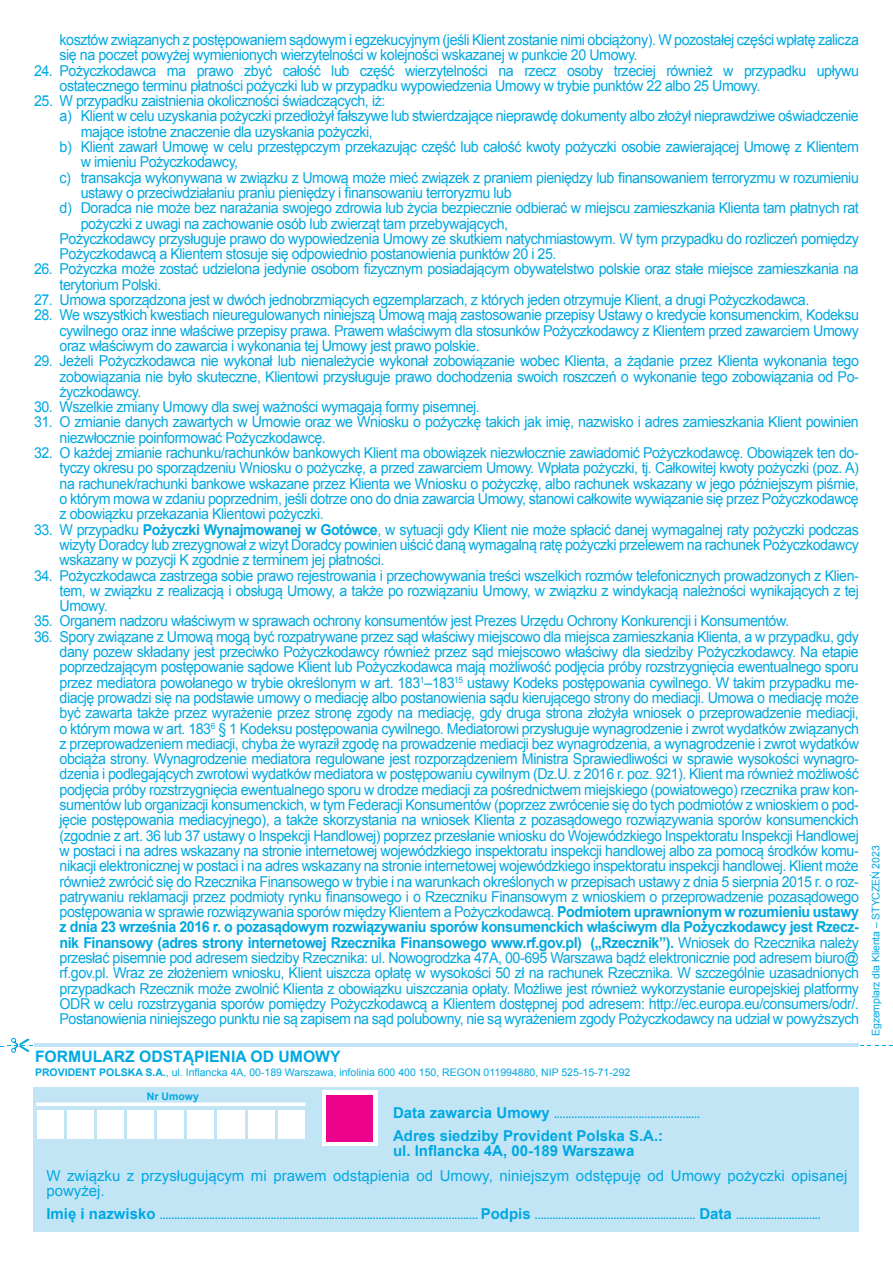
<style>
.page{position:relative;width:893px;height:1263px;background:#fff}
.page>*{position:absolute;margin:0;border:0;box-sizing:border-box;transform-origin:0 0}
.t1{font:700 15.75px "Arial";color:#00a8e2}
.t2{font:15px/15.3px "Arial";letter-spacing:-.03em;color:#00a8e2;text-align:justify;scale:.95 1}
.t3{font:15px/15px "Arial";color:#00a8e2}
.t4{font:700 15px/15px "Arial";color:#00a8e2}
.t5{font:700 10.5px "Arial";color:#00a8e2}
.t6{font:10.5px "Arial";color:#00a8e2}
.s1{font-weight:700}
.s2{font-size:15px}
</style>
<div class="page">
<div style="left:33px;top:1087px;width:826px;height:145px;background:#c2e5f6"></div>
<div style="left:36px;top:1111px;width:270px;height:28px;background:#fff"></div>
<hr style="left:34px;top:1109px;width:3px;height:31px;background:#c2e5f6">
<hr style="left:64px;top:1109px;width:3px;height:31px;background:#c2e5f6">
<hr style="left:94px;top:1109px;width:3px;height:31px;background:#c2e5f6">
<hr style="left:124px;top:1109px;width:3px;height:31px;background:#c2e5f6">
<hr style="left:154px;top:1109px;width:3px;height:31px;background:#c2e5f6">
<hr style="left:185px;top:1109px;width:2px;height:31px;background:#c2e5f6">
<hr style="left:215px;top:1109px;width:2px;height:31px;background:#c2e5f6">
<hr style="left:245px;top:1109px;width:2px;height:31px;background:#c2e5f6">
<hr style="left:275px;top:1109px;width:2px;height:31px;background:#c2e5f6">
<svg style="left:305px;top:1111px;width:1px;height:28px"></svg>
<hr style="left:36px;top:1103px;width:269px;height:3px;background:#fff">
<div style="left:322px;top:1090px;width:55px;height:55px;background:#fff"></div>
<div style="left:326px;top:1094px;width:47px;height:47px;background:#ed028c"></div>
<svg style="left:0;top:1038px;width:892px;height:15px"></svg>
<p class="t2" style="left:60px;top:32px;width:843px">kosztów związanych z postępowaniem sądowym i egzekucyjnym (jeśli Klient zostanie nimi obciążony). W pozostałej części wpłatę zalicza się na poczet powyżej wymienionych wierzytelności w kolejności wskazanej w punkcie 20 Umowy.</p>
<p class="t2" style="left:60px;top:63px;width:843px;text-indent:-26px">24. Pożyczkodawca ma prawo zbyć całość lub część wierzytelności na rzecz osoby trzeciej również w przypadku upływu ostatecznego terminu płatności pożyczki lub w przypadku wypowiedzenia Umowy w trybie punktów 22 albo 25 Umowy.</p>
<p class="t2" style="left:34px;top:93px;width:371px">25. W przypadku zaistnienia okoliczności świadczących, iż:</p>
<p class="t2" style="left:60px;top:109px;width:843px">a) Klient w celu uzyskania pożyczki przedłożył fałszywe lub stwierdzające nieprawdę dokumenty albo złożył nieprawdziwe oświadczenie</p>
<p class="t2" style="left:81px;top:124px;width:309px">mające istotne znaczenie dla uzyskania pożyczki,</p>
<p class="t2" style="left:60px;top:139px;width:843px">b) Klient zawarł Umowę w celu przestępczym przekazując część lub całość kwoty pożyczki osobie zawierającej Umowę z Klientem</p>
<p class="t2" style="left:81px;top:155px;width:167px">w imieniu Pożyczkodawcy,</p>
<p class="t2" style="left:60px;top:170px;width:843px">c) transakcja wykonywana w związku z Umową może mieć związek z praniem pieniędzy lub finansowaniem terroryzmu w rozumieniu</p>
<p class="t2" style="left:81px;top:185px;width:455px">ustawy o przeciwdziałaniu praniu pieniędzy i finansowaniu terroryzmu lub</p>
<p class="t2" style="left:60px;top:200px;width:843px">d) Doradca nie może bez narażania swojego zdrowia lub życia bezpiecznie odbierać w miejscu zamieszkania Klienta tam płatnych rat</p>
<p class="t2" style="left:81px;top:216px;width:451px">pożyczki z uwagi na zachowanie osób lub zwierząt tam przebywających,</p>
<p class="t2" style="left:60px;top:231px;width:843px">Pożyczkodawcy przysługuje prawo do wypowiedzenia Umowy ze skutkiem natychmiastowym. W tym przypadku do rozliczeń pomiędzy</p>
<p class="t2" style="left:60px;top:246px;width:525px">Pożyczkodawcą a Klientem stosuje się odpowiednio postanowienia punktów 20 i 25.</p>
<p class="t2" style="left:60px;top:262px;width:843px;text-indent:-26px">26. Pożyczka może zostać udzielona jedynie osobom fizycznym posiadającym obywatelstwo polskie oraz stałe miejsce zamieszkania na terytorium Polski.</p>
<p class="t2" style="left:34px;top:292px;width:818px">27. Umowa sporządzona jest w dwóch jednobrzmiących egzemplarzach, z których jeden otrzymuje Klient, a drugi Pożyczkodawca.</p>
<p class="t2" style="left:60px;top:308px;width:843px;text-indent:-26px">28. We wszystkich kwestiach nieuregulowanych niniejszą Umową mają zastosowanie przepisy Ustawy o kredycie konsumenckim, Kodeksu cywilnego oraz inne właściwe przepisy prawa. Prawem właściwym dla stosunków Pożyczkodawcy z Klientem przed zawarciem Umowy oraz właściwym do zawarcia i wykonania tej Umowy jest prawo polskie.</p>
<p class="t2" style="left:60px;top:353px;width:843px;text-indent:-26px">29. Jeżeli Pożyczkodawca nie wykonał lub nienależycie wykonał zobowiązanie wobec Klienta, a żądanie przez Klienta wykonania tego zobowiązania nie było skuteczne, Klientowi przysługuje prawo dochodzenia swoich roszczeń o wykonanie tego zobowiązania od Po&shy;życzkodawcy.</p>
<p class="t2" style="left:34px;top:399px;width:471px">30. Wszelkie zmiany Umowy dla swej ważności wymagają formy pisemnej.</p>
<p class="t2" style="left:60px;top:415px;width:843px;text-indent:-25px">31. O zmianie danych zawartych w Umowie oraz we Wniosku o pożyczkę takich jak imię, nazwisko i adres zamieszkania Klient powinien niezwłocznie poinformować Pożyczkodawcę.</p>
<p class="t2" style="left:60px;top:445px;width:843px;text-indent:-26px">32. O każdej zmianie rachunku/rachunków bankowych Klient ma obowiązek niezwłocznie zawiadomić Pożyczkodawcę. Obowiązek ten do&shy;tyczy okresu po sporządzeniu Wniosku o pożyczkę, a przed zawarciem Umowy. Wpłata pożyczki, tj. Całkowitej kwoty pożyczki (poz. A) na rachunek/rachunki bankowe wskazane przez Klienta we Wniosku o pożyczkę, albo rachunek wskazany w jego późniejszym piśmie, o którym mowa w zdaniu poprzednim, jeśli dotrze ono do dnia zawarcia Umowy, stanowi całkowite wywiązanie się przez Pożyczkodawcę z obowiązku przekazania Klientowi pożyczki.</p>
<p class="t2" style="left:60px;top:522px;width:843px;text-indent:-26px">33. W przypadku <span class="s1">Pożyczki Wynajmowanej w Gotówce</span>, w sytuacji gdy Klient nie może spłacić danej wymagalnej raty pożyczki podczas wizyty Doradcy lub zrezygnował z wizyt Doradcy powinien uiścić daną wymagalną ratę pożyczki przelewem na rachunek Pożyczkodawcy wskazany w pozycji K zgodnie z terminem jej płatności.</p>
<p class="t2" style="left:60px;top:568px;width:843px;text-indent:-25px">34. Pożyczkodawca zastrzega sobie prawo rejestrowania i przechowywania treści wszelkich rozmów telefonicznych prowadzonych z Klien&shy;tem, w związku z realizacją i obsługą Umowy, a także po rozwiązaniu Umowy, w związku z windykacją należności wynikających z tej Umowy.</p>
<p class="t2" style="left:34px;top:614px;width:796px">35. Organem nadzoru właściwym w sprawach ochrony konsumentów jest Prezes Urzędu Ochrony Konkurencji i Konsumentów.</p>
<p class="t2" style="left:60px;top:629px;width:843px;text-indent:-26px">36. Spory związane z Umową mogą być rozpatrywane przez sąd właściwy miejscowo dla miejsca zamieszkania Klienta, a w przypadku, gdy dany pozew składany jest przeciwko Pożyczkodawcy również przez sąd miejscowo właściwy dla siedziby Pożyczkodawcy. Na etapie poprzedzającym postępowanie sądowe Klient lub Pożyczkodawca mają możliwość podjęcia próby rozstrzygnięcia ewentualnego sporu przez mediatora powołanego w trybie określonym w art. 183<sup>1</sup>–183<sup>15</sup> ustawy Kodeks postępowania cywilnego. W takim przypadku me&shy;diację prowadzi się na podstawie umowy o mediację albo postanowienia sądu kierującego strony do mediacji. Umowa o mediację może być zawarta także przez wyrażenie przez stronę zgody na mediację, gdy druga strona złożyła wniosek o przeprowadzenie mediacji, o którym mowa w art. 183<sup>6</sup> § 1 Kodeksu postępowania cywilnego. Mediatorowi przysługuje wynagrodzenie i zwrot wydatków związanych z przeprowadzeniem mediacji, chyba że wyraził zgodę na prowadzenie mediacji bez wynagrodzenia, a wynagrodzenie i zwrot wydatków obciąża strony. Wynagrodzenie mediatora regulowane jest rozporządzeniem Ministra Sprawiedliwości w sprawie wysokości wynagro&shy;dzenia i podlegających zwrotowi wydatków mediatora w postępowaniu cywilnym (Dz.U. z 2016 r. poz. 921). Klient ma również możliwość podjęcia próby rozstrzygnięcia ewentualnego sporu w drodze mediacji za pośrednictwem miejskiego (powiatowego) rzecznika praw kon&shy;sumentów lub organizacji konsumenckich, w tym Federacji Konsumentów (poprzez zwrócenie się do tych podmiotów z wnioskiem o pod&shy;jęcie postępowania mediacyjnego), a także skorzystania na wniosek Klienta z pozasądowego rozwiązywania sporów konsumenckich (zgodnie z art. 36 lub 37 ustawy o Inspekcji Handlowej) poprzez przesłanie wniosku do Wojewódzkiego Inspektoratu Inspekcji Handlowej w postaci i na adres wskazany na stronie internetowej wojewódzkiego inspektoratu inspekcji handlowej albo za pomocą środków komu&shy;nikacji elektronicznej w postaci i na adres wskazany na stronie internetowej wojewódzkiego inspektoratu inspekcji handlowej. Klient może również zwrócić się do Rzecznika Finansowego w trybie i na warunkach określonych w przepisach ustawy z dnia 5 sierpnia 2015 r. o roz&shy;patrywaniu reklamacji przez podmioty rynku finansowego i o Rzeczniku Finansowym z wnioskiem o przeprowadzenie pozasądowego postępowania w sprawie rozwiązywania sporów między Klientem a Pożyczkodawcą. <span class="s1">Podmiotem uprawnionym w rozumieniu ustawy z dnia 23 września 2016 r. o pozasądowym rozwiązywaniu sporów konsumenckich właściwym dla Pożyczkodawcy jest Rzecz&shy;nik Finansowy (adres strony internetowej Rzecznika Finansowego www.rf.gov.pl) („Rzecznik”).</span> Wniosek do Rzecznika należy przesłać pisemnie pod adresem siedziby Rzecznika: ul. Nowogrodzka 47A, 00-695 Warszawa bądź elektronicznie pod adresem biuro@ rf.gov.pl. Wraz ze złożeniem wniosku, Klient uiszcza opłatę w wysokości 50 zł na rachunek Rzecznika. W szczególnie uzasadnionych przypadkach Rzecznik może zwolnić Klienta z obowiązku uiszczania opłaty. Możliwe jest również wykorzystanie europejskiej platformy ODR w celu rozstrzygania sporów pomiędzy Pożyczkodawcą a Klientem dostępnej pod adresem: http://ec.europa.eu/consumers/odr/.<br>Postanowienia niniejszego punktu nie są zapisem na sąd polubowny, nie są wyrażeniem zgody Pożyczkodawcy na udział w powyższych</p>
<p class="t1" style="left:35px;top:1046px;width:307px">FORMULARZ ODSTĄPIENIA OD UMOWY</p>
<p class="t6" style="left:35px;top:1065px;width:597px"><span class="s1">PROVIDENT POLSKA S.A.</span>, ul. Inflancka 4A, 00-189 Warszawa, infolinia 600 400 150, REGON 011994880, NIP 525-15-71-292</p>
<p class="t5" style="left:147px;top:1090px;width:53px">Nr Umowy</p>
<p class="t5" style="left:393px;top:1107px;width:308px"><span class="s2">Data zawarcia Umowy</span> ..................................................</p>
<p class="t4" style="left:393px;top:1128px;width:272px">Adres siedziby Provident Polska S.A.: ul. Inflancka 4A, 00-189 Warszawa</p>
<p class="t3" style="left:46px;top:1169px;width:802px">W związku z przysługującym mi prawem odstąpienia od Umowy, niniejszym odstępuję od Umowy pożyczki opisanej powyżej.</p>
<p class="t5" style="left:46px;top:1208px;width:776px"><span class="s2">Imię i nazwisko</span> ............................................................................................................. <span class="s2">Podpis</span> ....................................................... <span class="s2">Data</span> .............................</p>
<p class="t6" style="left:869px;top:1036px;width:192px;rotate:-90deg">Egzemplarz dla Klienta – STYCZEŃ 2023</p>
</div>
